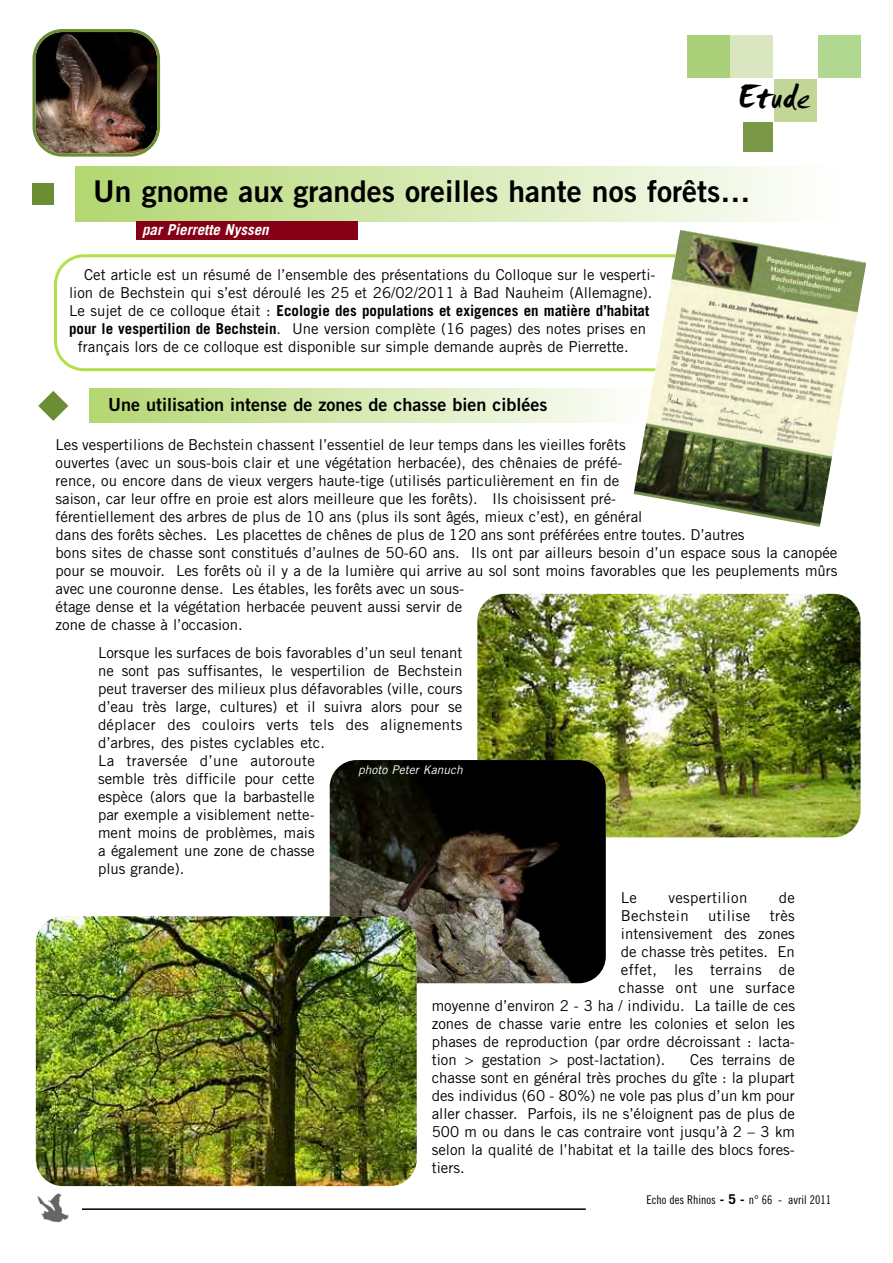
<style>
.page{position:relative;width:893px;height:1263px;background:#fff}
.page>*{position:absolute;margin:0;border:0;box-sizing:border-box;transform-origin:0 0}
.t1{font:36px "Smudger Plain";color:#000}
.t2{font:30px "Trade Gothic Bold Two";color:#000}
.t3{font:18px "Trade Gothic Bold Two";color:#000}
.t4{font:15px/18px "Trade Gothic";color:#000}
.t5{font:700 15px "Trade Gothic";color:#000}
.t6{font:15px "Trade Gothic";letter-spacing:.025em;color:#000}
.t7{font:15px "Trade Gothic";letter-spacing:.02em;color:#000}
.t8{font:italic 700 15px "Trade Gothic";color:#fff}
.t9{font:12px "Trade Gothic Cond Eighteen";color:#000}
.t10{font:italic 12px "Trade Gothic";color:#fff}
.s1{font-weight:400}
.s2{font-weight:700}
.s3{font-family:"Trade Gothic";font-weight:700;font-size:13.5px}
</style>
<div class="page">
<img style="left:33px;top:29px;width:127px;height:128px">
<hr style="left:82px;top:1208px;width:504px;height:2px;background:#000">
<img style="left:38px;top:1193px;width:31px;height:30px">
<img style="left:477px;top:594px;width:384px;height:243px;border-radius:27px">
<img style="left:330px;top:760px;width:276px;height:223px;border-radius:27px">
<img style="left:36px;top:916px;width:381px;height:270px;border-radius:27px">
<div style="left:774px;top:79px;width:42px;height:42px;background:#c2d697"></div>
<div style="left:818px;top:35px;width:43px;height:43px;background:#b0d890"></div>
<div style="left:730px;top:35px;width:43px;height:43px;background:#d9e6c0"></div>
<div style="left:687px;top:35px;width:43px;height:43px;background:#aad079"></div>
<div style="left:33px;top:183px;width:21px;height:22px;background:#6b8d33"></div>
<svg style="left:38px;top:391px;width:30px;height:30px"></svg>
<div style="left:89px;top:389px;width:563px;height:34px;background:linear-gradient(to right,#b2d671,#fefffe)"></div>
<div style="left:76px;top:166px;width:763px;height:56px;background:linear-gradient(to right,#b3d671,#fefffe)"></div>
<div style="left:743px;top:122px;width:29px;height:30px;background:#7a9847"></div>
<div style="left:136px;top:221px;width:221px;height:19px;background:#850016"></div>
<svg style="left:54px;top:254px;width:580px;height:117px"></svg>
<img style="left:634px;top:230px;width:232px;height:297px">
<h1 class="t1" style="left:738px;top:76px;width:75px">Etude</h1>
<h2 class="t2" style="left:93px;top:173px;width:659px">Un gnome aux grandes oreilles hante nos forêts…</h2>
<p class="t8" style="left:142px;top:220px;width:128px">par Pierrette Nyssen</p>
<p class="t4" style="left:84px;top:266px;width:573px">Cet article est un résumé de l’ensemble des présentations du Colloque sur le vesperti-</p>
<p class="t4" style="left:69px;top:284px;width:585px">lion de Bechstein qui s’est déroulé les 25 et 26/02/2011 à Bad Nauheim (Allemagne).</p>
<p class="t5" style="left:69px;top:302px;width:582px"><span class="s1">Le sujet de ce colloque était :</span> Ecologie des populations et exigences en matière d’habitat</p>
<p class="t4" style="left:69px;top:320px;width:579px"><span class="s2">pour le vespertilion de Bechstein</span>. Une version complète (16 pages) des notes prises en</p>
<p class="t4" style="left:78px;top:338px;width:552px">français lors de ce colloque est disponible sur simple demande auprès de Pierrette.</p>
<p class="t3" style="left:108px;top:393px;width:441px">Une utilisation intense de zones de chasse bien ciblées</p>
<p class="t4" style="left:56px;top:435px;width:783px">Les vespertilions de Bechstein chassent l’essentiel de leur temps dans les vieilles forêts<br>ouvertes (avec un sous-bois clair et une végétation herbacée), des chênaies de préfé-<br>rence, ou encore dans de vieux vergers haute-tige (utilisés particulièrement en fin de<br>saison, car leur offre en proie est alors meilleure que les forêts). Ils choisissent pré-<br>férentiellement des arbres de plus de 10 ans (plus ils sont âgés, mieux c’est), en général<br>dans des forêts sèches. Les placettes de chênes de plus de 120 ans sont préférées entre toutes. D’autres<br>bons sites de chasse sont constitués d’aulnes de 50-60 ans. Ils ont par ailleurs besoin d’un espace sous la canopée pour se mouvoir. Les forêts où il y a de la lumière qui arrive au sol sont moins favorables que les peuplements mûrs avec une couronne dense. Les étables, les forêts avec un sous-<br>étage dense et la végétation herbacée peuvent aussi servir de<br>zone de chasse à l’occasion.</p>
<p class="t4" style="left:98px;top:644px;width:366px">Lorsque les surfaces de bois favorables d’un seul tenant ne sont pas suffisantes, le vespertilion de Bechstein peut traverser des milieux plus défavorables (ville, cours d’eau très large, cultures) et il suivra alors pour se déplacer des couloirs verts tels des alignements d’arbres, des pistes cyclables etc.<br>La traversée d’une autoroute<br>semble très difficile pour cette<br>espèce (alors que la barbastelle<br>par exemple a visiblement nette-<br>ment moins de problèmes, mais<br>a également une zone de chasse<br>plus grande).</p>
<p class="t4" style="left:621px;top:888px;width:18px">Le</p>
<p class="t6" style="left:668px;top:888px;width:80px">vespertilion</p>
<p class="t4" style="left:779px;top:888px;width:18px">de</p>
<p class="t6" style="left:621px;top:906px;width:69px">Bechstein</p>
<p class="t6" style="left:708px;top:906px;width:44px">utilise</p>
<p class="t4" style="left:770px;top:906px;width:27px">très</p>
<p class="t4" style="left:621px;top:924px;width:176px">intensivement des zones</p>
<p class="t4" style="left:621px;top:942px;width:176px">de chasse très petites. En</p>
<p class="t6" style="left:621px;top:960px;width:176px">effet, les terrains de</p>
<p class="t7" style="left:618px;top:978px;width:178px">chasse ont une surface</p>
<p class="t4" style="left:432px;top:996px;width:365px">moyenne d’environ 2 - 3 ha / individu. La taille de ces</p>
<p class="t4" style="left:432px;top:1014px;width:365px">zones de chasse varie entre les colonies et selon les</p>
<p class="t4" style="left:432px;top:1032px;width:365px">phases de reproduction (par ordre décroissant : lacta-</p>
<p class="t4" style="left:432px;top:1050px;width:235px">tion &gt; gestation &gt; post-lactation).</p>
<p class="t10" style="left:358px;top:762px;width:106px">photo Peter Kanuch</p>
<p class="t4" style="left:432px;top:1050px;width:365px;text-align:justify;text-indent:258px">Ces terrains de chasse sont en général très proches du gîte : la plupart des individus (60 - 80%) ne vole pas plus d’un km pour aller chasser. Parfois, ils ne s’éloignent pas de plus de 500 m ou dans le cas contraire vont jusqu’à 2 – 3 km selon la qualité de l’habitat et la taille des blocs fores&shy;tiers.</p>
<p class="t9" style="left:647px;top:1193px;width:186px">Echo des Rhinos <span class="s3">- 5 -</span> n° 66 - avril 2011</p>
</div>
